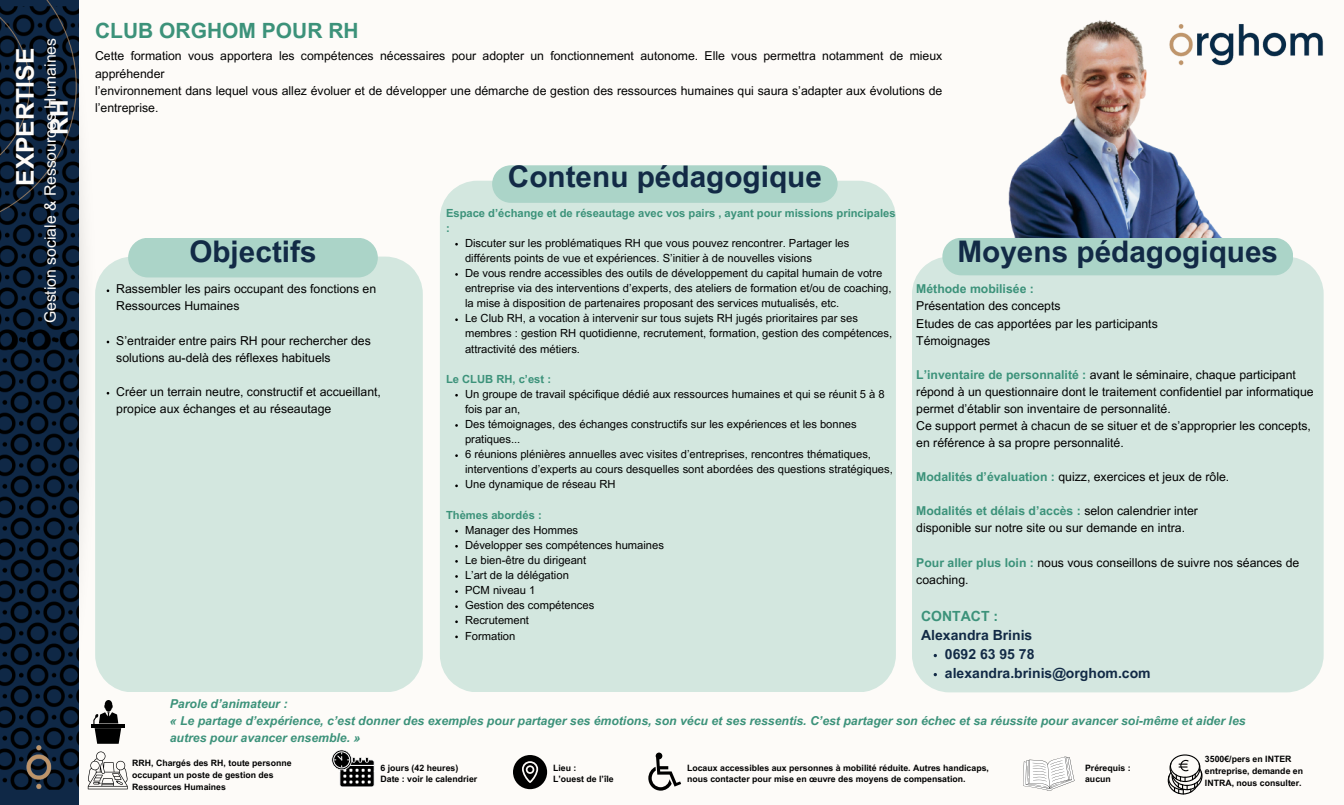
<style>
.page{position:relative;width:1344px;height:805px;background:#fdfbf8}
.page>*{position:absolute;margin:0;border:0;box-sizing:border-box;transform-origin:0 0}
.t1{font:700 29.75px "Arial MT Pro";color:#122a46}
.t2{font:700 24.5px/34.1px "Arial MT Pro";color:#fdfbf8;text-align:center}
.t3{font:700 21px "Arial MT Pro";color:#3c927a}
.t4{font:15.75px "Arial MT Pro";color:#fdfbf8}
.t5{font:700 14px/19.1px "Arial MT Pro";color:#122a46}
.t6{font:12.25px/17.1px "Arial MT Pro";color:#000}
.t7{font:12.25px/17.1px "Arial MT Pro";color:#010101}
.t8{font:italic 700 12.25px/17.1px "Arial MT Pro";color:#3c927a}
.t9{font:700 12.25px "Arial MT Pro";color:#3c927a}
.t10{font:11.2px/15px "Arial MT Pro";color:#000}
.t11{font:700 11.2px/15px "Arial MT Pro";color:#3c927a}
.t12{font:700 8.75px/11.8px "Arial MT Pro";color:#010101}
.s1{font-weight:700;color:#3c927a}
.s2{font-weight:400;color:#000}
.s3{color:#3c927a}
</style>
<div class="page">
<img style="left:78px;top:0;width:60px;height:805px">
<img style="left:0;top:0;width:78px;height:805px">
<div style="left:440px;top:181px;width:456px;height:511px;background:#d3e7df"></div>
<div style="left:912px;top:257px;width:412px;height:435px;background:#d4e7e0"></div>
<img style="left:1008px;top:20px;width:217px;height:218px">
<div style="left:95px;top:256px;width:328px;height:436px;background:#d3e7df"></div>
<svg style="left:88px;top:751px;width:40px;height:38px"></svg>
<svg style="left:331px;top:750px;width:44px;height:37px"></svg>
<svg style="left:648px;top:752px;width:33px;height:38px"></svg>
<svg style="left:513px;top:755px;width:34px;height:34px"></svg>
<svg style="left:1168px;top:754px;width:35px;height:40px"></svg>
<hr style="left:91px;top:724px;width:34px;height:3px;background:#000">
<svg style="left:93px;top:700px;width:28px;height:43px"></svg>
<div style="left:128px;top:238px;width:250px;height:39px;background:#abd4c8;border-radius:20px"></div>
<div style="left:492px;top:165px;width:346px;height:38px;background:#abd4c8;border-radius:19px"></div>
<div style="left:942px;top:238px;width:351px;height:37px;background:#abd4c8;border-radius:19px"></div>
<img style="left:24px;top:742px;width:29px;height:47px">
<img style="left:1168px;top:21px;width:155px;height:44px">
<svg style="left:1023px;top:756px;width:51px;height:34px"></svg>
<p class="t4" style="left:45px;top:323px;width:287px;rotate:-90deg">Gestion sociale &amp; Ressources Humaines</p>
<p class="t2" style="left:11px;top:186px;width:139px;rotate:-90deg">EXPERTISE<br>RH</p>
<p class="t3" style="left:95px;top:23px;width:265px">CLUB ORGHOM POUR RH</p>
<p class="t7" style="left:95px;top:49px;width:849px">Cette formation vous apportera les compétences nécessaires pour adopter un fonctionnement autonome. Elle vous permettra notamment de mieux appréhender</p>
<p class="t7" style="left:95px;top:83px;width:849px">l’environnement dans lequel vous allez évoluer et de développer une démarche de gestion des ressources humaines qui saura s’adapter aux évolutions de l’entreprise.</p>
<p class="t1" style="left:189px;top:240px;width:129px">Objectifs</p>
<p class="t7" style="left:116px;top:282px;width:261px">Rassembler les pairs occupant des fonctions en<br>Ressources Humaines</p>
<p class="t7" style="left:116px;top:333px;width:256px">S’entraider entre pairs RH pour rechercher des solutions au-delà des réflexes habituels</p>
<p class="t7" style="left:116px;top:384px;width:266px">Créer un terrain neutre, constructif et accueillant, propice aux échanges et au réseautage</p>
<p class="t1" style="left:508px;top:165px;width:316px">Contenu pédagogique</p>
<p class="t11" style="left:446px;top:206px;width:451px">Espace d’échange et de réseautage avec vos pairs , ayant pour missions principales :</p>
<p class="t10" style="left:465px;top:237px;width:386px">Discuter sur les problématiques RH que vous pouvez rencontrer. Partager les différents points de vue et expériences. S’initier à de nouvelles visions</p>
<p class="t10" style="left:465px;top:267px;width:428px">De vous rendre accessibles des outils de développement du capital humain de votre entreprise via des interventions d’experts, des ateliers de formation et/ou de coaching, la mise à disposition de partenaires proposant des services mutualisés, etc.</p>
<p class="t10" style="left:465px;top:312px;width:429px">Le Club RH, a vocation à intervenir sur tous sujets RH jugés prioritaires par ses membres : gestion RH quotidienne, recrutement, formation, gestion des compétences, attractivité des métiers.</p>
<h3 class="t11" style="left:446px;top:373px;width:107px">Le CLUB RH, c’est :</h3>
<p class="t10" style="left:465px;top:388px;width:421px">Un groupe de travail spécifique dédié aux ressources humaines et qui se réunit 5 à 8 fois par an,</p>
<p class="t10" style="left:465px;top:418px;width:393px">Des témoignages, des échanges constructifs sur les expériences et les bonnes pratiques...</p>
<p class="t10" style="left:465px;top:448px;width:429px">6 réunions plénières annuelles avec visites d’entreprises, rencontres thématiques, interventions d’experts au cours desquelles sont abordées des questions stratégiques,</p>
<h1 class="t10" style="left:465px;top:478px;width:152px">Une dynamique de réseau RH</h1>
<p class="t11" style="left:446px;top:508px;width:97px">Thèmes abordés :</p>
<p class="t10" style="left:465px;top:523px;width:115px">Manager des Hommes</p>
<p class="t10" style="left:465px;top:539px;width:200px">Développer ses compétences humaines</p>
<p class="t10" style="left:465px;top:554px;width:123px">Le bien-être du dirigeant</p>
<p class="t10" style="left:465px;top:569px;width:105px">L’art de la délégation</p>
<p class="t10" style="left:465px;top:584px;width:72px">PCM niveau 1</p>
<p class="t10" style="left:465px;top:599px;width:131px">Gestion des compétences</p>
<p class="t10" style="left:465px;top:614px;width:66px">Recrutement</p>
<p class="t10" style="left:465px;top:629px;width:52px">Formation</p>
<p class="t1" style="left:957px;top:240px;width:322px">Moyens pédagogiques</p>
<p class="t9" style="left:916px;top:284px;width:119px">Méthode mobilisée :</p>
<p class="t6" style="left:916px;top:299px;width:146px">Présentation des concepts</p>
<h1 class="t6" style="left:916px;top:316px;width:243px">Etudes de cas apportées par les participants</h1>
<h1 class="t6" style="left:916px;top:333px;width:76px">Témoignages</h1>
<p class="t6" style="left:916px;top:367px;width:399px"><span class="s1">L’inventaire de personnalité :</span> avant le séminaire, chaque participant répond à un questionnaire dont le traitement confidentiel par informatique permet d’établir son inventaire de personnalité.</p>
<p class="t6" style="left:916px;top:418px;width:396px">Ce support permet à chacun de se situer et de s’approprier les concepts, en référence à sa propre personnalité.</p>
<p class="t6" style="left:916px;top:470px;width:314px"><span class="s1">Modalités d’évaluation :</span> quizz, exercices et jeux de rôle.</p>
<p class="t9" style="left:916px;top:506px;width:283px">Modalités et délais d’accès : <span class="s2">selon calendrier inter</span></p>
<p class="t6" style="left:916px;top:521px;width:270px">disponible sur notre site ou sur demande en intra.</p>
<p class="t6" style="left:916px;top:555px;width:385px"><span class="s1">Pour aller plus loin :</span> nous vous conseillons de suivre nos séances de coaching.</p>
<p class="t5" style="left:921px;top:608px;width:113px"><span class="s3">CONTACT :<br></span>Alexandra Brinis</p>
<p class="t5" style="left:945px;top:646px;width:91px">0692 63 95 78</p>
<p class="t5" style="left:945px;top:665px;width:207px">alexandra.brinis@orghom.com</p>
<h2 class="t8" style="left:170px;top:697px;width:119px">Parole d’animateur :</h2>
<h4 class="t8" style="left:170px;top:714px;width:1077px">« Le partage d’expérience, c’est donner des exemples pour partager ses émotions, son vécu et ses ressentis. C’est partager son échec et sa réussite pour avancer soi-même et aider les autres pour avancer ensemble. »</h4>
<p class="t12" style="left:132px;top:758px;width:161px">RRH, Chargés des RH, toute personne occupant un poste de gestion des<br>Ressources Humaines</p>
<p class="t12" style="left:381px;top:762px;width:79px">6 jours (42 heures)</p>
<p class="t12" style="left:381px;top:774px;width:98px">Date : voir le calendrier</p>
<p class="t12" style="left:553px;top:762px;width:25px">Lieu :</p>
<p class="t12" style="left:553px;top:774px;width:62px">L’ouest de l’île</p>
<p class="t12" style="left:687px;top:762px;width:303px">Locaux accessibles aux personnes à mobilité réduite. Autres handicaps, nous contacter pour mise en œuvre des moyens de compensation.</p>
<p class="t12" style="left:1085px;top:762px;width:47px">Prérequis :</p>
<h5 class="t12" style="left:1085px;top:774px;width:27px">aucun</h5>
<p class="t12" style="left:1205px;top:754px;width:100px">3500€/pers en INTER entreprise, demande en<br>INTRA, nous consulter.</p>
</div>
